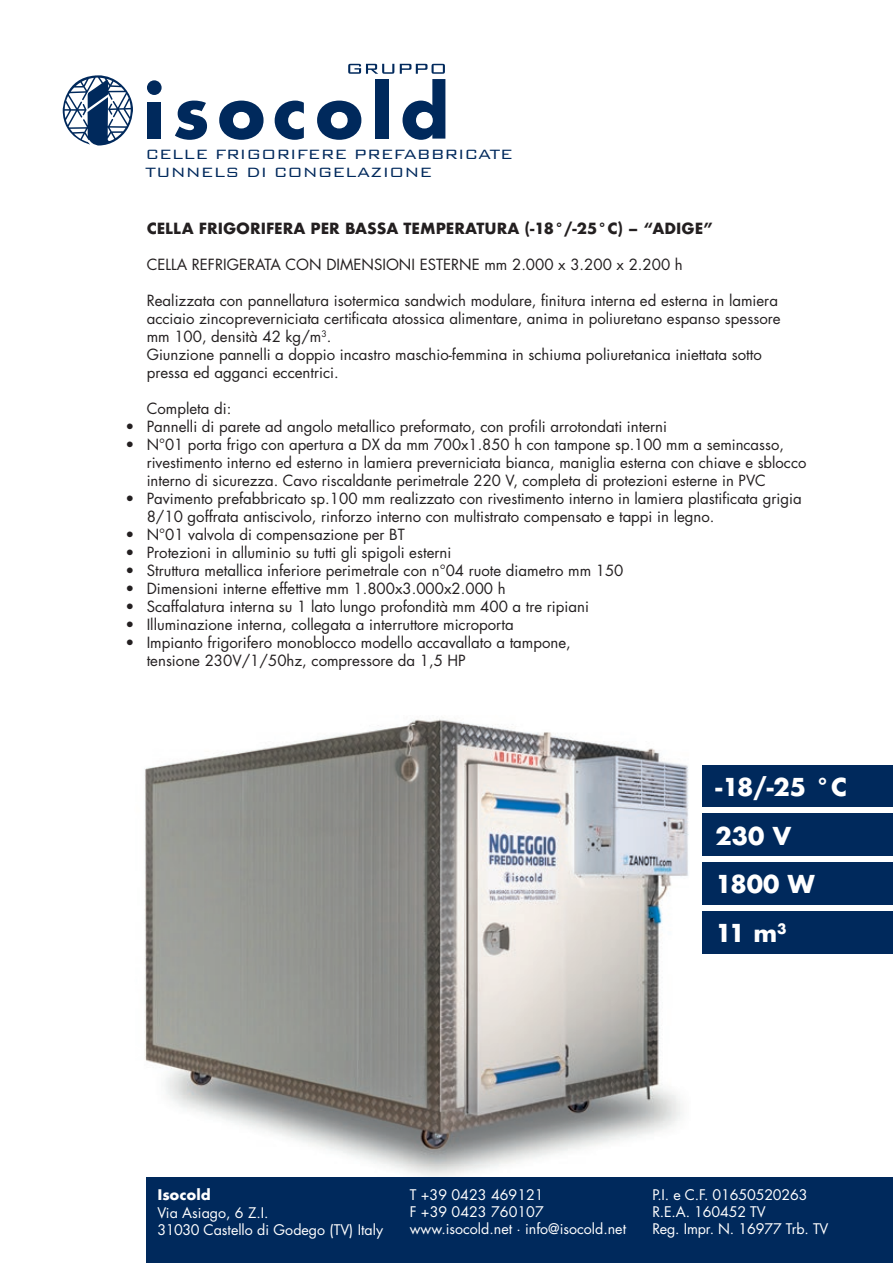
<style>
.page{position:relative;width:893px;height:1263px;background:#fff}
.page>*{position:absolute;margin:0;border:0;box-sizing:border-box;transform-origin:0 0}
.t1{font:700 24px/48.9px "Futura";color:#fff}
.t2{font:300 18px/18px "Bank Gothic BT";color:#00295c}
.t3{font:15px/18px "Futura";color:#231f20}
.t4{font:700 15px "Futura";color:#231f20}
.t5{font:14.25px/17.1px "Futura";color:#fff}
.t6{font:700 14.25px "Futura";color:#fff}
</style>
<div class="page">
<img style="left:144px;top:719px;width:546px;height:460px">
<div style="left:147px;top:1178px;width:746px;height:85px;background:#00295c"></div>
<svg style="left:63px;top:75px;width:70px;height:71px"></svg>
<div style="left:148px;top:102px;width:13px;height:37px;background:#00295c"></div>
<div style="left:147px;top:80px;width:15px;height:15px;background:#00295c;border-radius:50%"></div>
<svg style="left:175px;top:101px;width:32px;height:39px"></svg>
<svg style="left:219px;top:101px;width:45px;height:39px"></svg>
<svg style="left:275px;top:101px;width:29px;height:39px"></svg>
<svg style="left:317px;top:101px;width:44px;height:39px"></svg>
<div style="left:375px;top:79px;width:13px;height:60px;background:#00295c"></div>
<svg style="left:348px;top:64px;width:46px;height:10px"></svg>
<svg style="left:400px;top:64px;width:45px;height:76px"></svg>
<div style="left:703px;top:765px;width:190px;height:42px;background:#00295c"></div>
<div style="left:703px;top:862px;width:190px;height:43px;background:#00295c"></div>
<div style="left:703px;top:911px;width:190px;height:43px;background:#00295c"></div>
<div style="left:703px;top:813px;width:190px;height:43px;background:#00295c"></div>
<p class="t2" style="left:146px;top:145px;width:369px">CELLE FRIGORIFERE PREFABBRICATE<br>TUNNELS DI CONGELAZIONE</p>
<p class="t4" style="left:147px;top:217px;width:568px">CELLA FRIGORIFERA PER BASSA TEMPERATURA (-18°/-25°C) – “ADIGE”</p>
<p class="t3" style="left:147px;top:255px;width:538px">CELLA REFRIGERATA CON DIMENSIONI ESTERNE mm 2.000 x 3.200 x 2.200 h</p>
<p class="t3" style="left:147px;top:291px;width:635px">Realizzata con pannellatura isotermica sandwich modulare, finitura interna ed esterna in lamiera acciaio zincopreverniciata certificata atossica alimentare, anima in poliuretano espanso spessore mm 100, densità 42 kg/m<sup>3</sup>.<br>Giunzione pannelli a doppio incastro maschio-femmina in schiuma poliuretanica iniettata sotto pressa ed agganci eccentrici.</p>
<p class="t3" style="left:147px;top:399px;width:86px">Completa di:</p>
<p class="t3" style="left:125px;top:417px;width:543px">• Pannelli di parete ad angolo metallico preformato, con profili arrotondati interni</p>
<p class="t3" style="left:147px;top:435px;width:661px;text-indent:-21px">• N°01 porta frigo con apertura a DX da mm 700x1.850 h con tampone sp.100 mm a semincasso, rivestimento interno ed esterno in lamiera preverniciata bianca, maniglia esterna con chiave e sblocco interno di sicurezza. Cavo riscaldante perimetrale 220 V, completa di protezioni esterne in PVC</p>
<p class="t3" style="left:147px;top:489px;width:657px;text-indent:-21px">• Pavimento prefabbricato sp.100 mm realizzato con rivestimento interno in lamiera plastificata grigia<br>8/10 goffrata antiscivolo, rinforzo interno con multistrato compensato e tappi in legno.</p>
<p class="t3" style="left:125px;top:525px;width:281px">• N°01 valvola di compensazione per BT</p>
<p class="t3" style="left:125px;top:543px;width:327px">• Protezioni in alluminio su tutti gli spigoli esterni</p>
<p class="t3" style="left:125px;top:561px;width:500px">• Struttura metallica inferiore perimetrale con n°04 ruote diametro mm 150</p>
<p class="t3" style="left:125px;top:579px;width:382px">• Dimensioni interne effettive mm 1.800x3.000x2.000 h</p>
<p class="t3" style="left:125px;top:597px;width:465px">• Scaffalatura interna su 1 lato lungo profondità mm 400 a tre ripiani</p>
<p class="t3" style="left:125px;top:615px;width:390px">• Illuminazione interna, collegata a interruttore microporta</p>
<p class="t3" style="left:147px;top:633px;width:426px;text-indent:-21px">• Impianto frigorifero monoblocco modello accavallato a tampone, tensione 230V/1/50hz, compressore da 1,5 HP</p>
<h1 class="t1" style="left:715px;top:763px;width:133px">-18/-25 °C</h1>
<h1 class="t1" style="left:715px;top:811px;width:78px">230 V</h1>
<h1 class="t1" style="left:715px;top:860px;width:101px">1800 W<br>11 m<sup>3</sup></h1>
<p class="t6" style="left:157px;top:1185px;width:55px">Isocold</p>
<p class="t5" style="left:157px;top:1204px;width:227px">Via Asiago, 6 Z.I.<br>31030 Castello di Godego (TV) Italy</p>
<p class="t5" style="left:410px;top:1186px;width:218px">T +39 0423 469121<br>F +39 0423 760107 www.isocold.net · info@isocold.net</p>
<p class="t5" style="left:652px;top:1186px;width:178px">P.I. e C.F. 01650520263<br>R.E.A. 160452 TV<br>Reg. Impr. N. 16977 Trb. TV</p>
</div>
